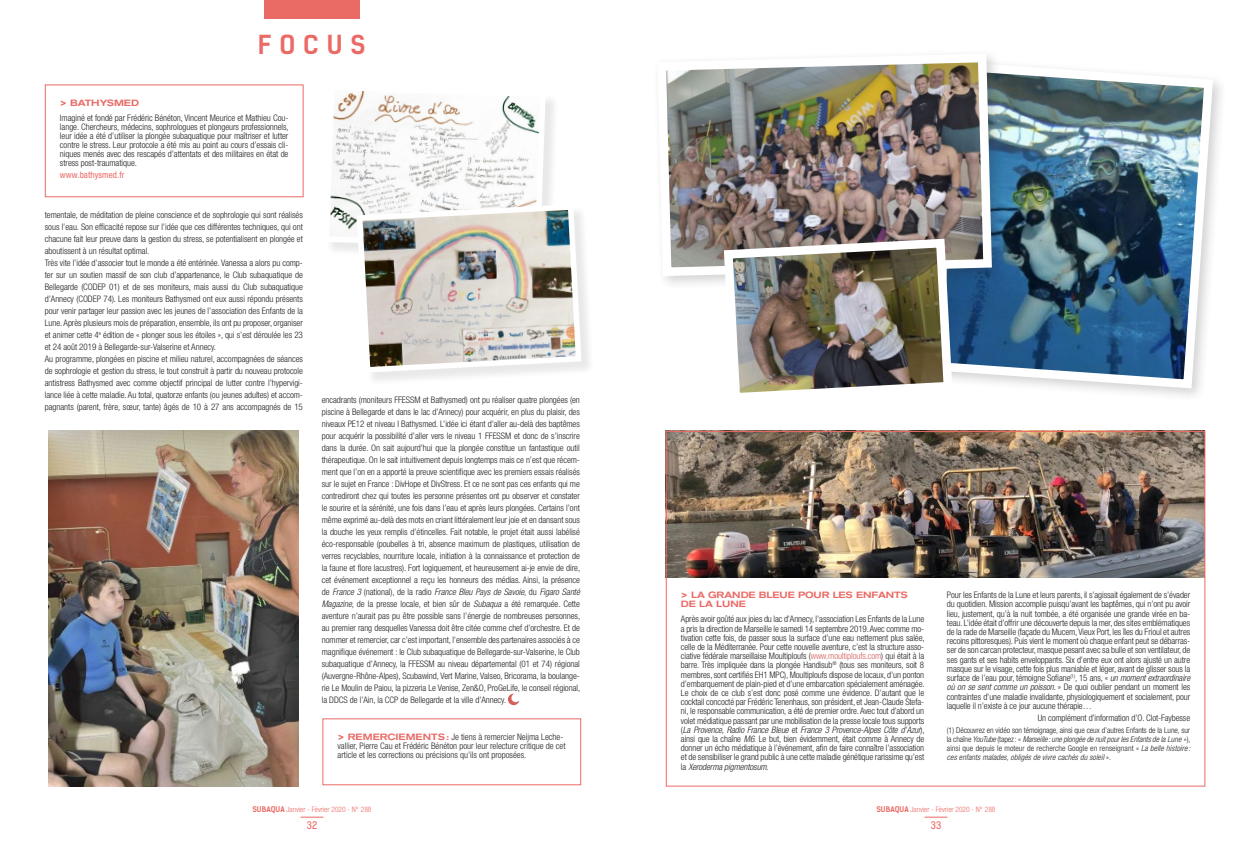
<style>
.page{position:relative;width:1248px;height:842px;background:#fff}
.page>*{position:absolute;margin:0;border:0;box-sizing:border-box;transform-origin:0 0}
.t1{font:700 25px "Kelson Sans";letter-spacing:.315em;color:#ea6a65}
.t2{font:10px "Kelson Sans";color:#ea6a65}
.t3{font:300 condensed 9px/12px "Helvetica Neue LT Std";letter-spacing:-.005em;color:#231f20;text-align:justify}
.t4{font:500 expanded 9px/9.2px "Akzidenz Grotesk BQ";letter-spacing:-.01em;color:#ea6a65}
.t5{font:condensed 9px "Helvetica Neue LT Std";letter-spacing:.01em;color:#ea6a65}
.t6{font:300 condensed 8px/9.2px "Helvetica Neue LT Std";letter-spacing:.01em;color:#231f20;text-align:justify}
.t7{font:300 condensed 7.5px "Helvetica Neue LT Std";color:#ea6a65}
.s1{font-style:italic}
.s2{font-family:"Akzidenz Grotesk BQ";font-weight:500;font-stretch:expanded;color:#ea6a65}
.s3{color:#d4605c}
.s4{font-family:"Kelson Sans";font-weight:700;font-stretch:normal}
</style>
<div class="page">
<svg style="left:300px;top:817px;width:23px;height:1px"></svg>
<svg style="left:924px;top:817px;width:23px;height:1px"></svg>
<img style="left:667px;top:433px;width:536px;height:145px">
<div style="left:264px;top:0;width:95px;height:19px;background:#ea6a65"></div>
<svg style="left:507px;top:694px;width:12px;height:11px"></svg>
<img style="left:49px;top:431px;width:250px;height:355px">
<div style="left:45px;top:84px;width:258px;height:113px;border:1px solid #ea6a65"></div>
<div style="left:322px;top:718px;width:259px;height:67px;border:1px solid #ea6a65"></div>
<div style="left:359px;top:206px;width:236px;height:180px;background:#231f20;opacity:.1"></div>
<img style="left:330px;top:91px;width:254px;height:285px">
<img style="left:956px;top:74px;width:261px;height:319px">
<div style="left:651px;top:48px;width:355px;height:242px;background:#231f20;opacity:.2"></div>
<img style="left:653px;top:49px;width:343px;height:231px">
<img style="left:719px;top:234px;width:237px;height:159px">
<h1 class="t1" style="left:258px;top:29px;width:109px">FOCUS</h1>
<p class="t4" style="left:60px;top:99px;width:81px">&gt; BATHYSMED</p>
<p class="t3" style="left:60px;top:113px;width:230px;line-height:9px">Imaginé et fondé par Frédéric Bénéton, Vincent Meurice et Mathieu Cou&shy;lange. Chercheurs, médecins, sophrologues et plongeurs professionnels, leur idée a été d’utiliser la plongée subaquatique pour maîtriser et lutter contre le stress. Leur protocole a été mis au point au cours d’essais cli&shy;niques menés avec des rescapés d’attentats et des militaires en état de stress post-traumatique.</p>
<p class="t5" style="left:60px;top:170px;width:66px">www.bathysmed.fr</p>
<p class="t3" style="left:45px;top:209px;width:259px;text-align:left">tementale, de méditation de pleine conscience et de sophrologie qui sont réalisés sous l’eau. Son efficacité repose sur l’idée que ces différentes techniques, qui ont chacune fait leur preuve dans la gestion du stress, se potentialisent en plongée et aboutissent à un résultat optimal.<br>Très vite l’idée d’associer tout le monde a été entérinée. Vanessa a alors pu comp&shy;ter sur un soutien massif de son club d’appartenance, le Club subaquatique de Bellegarde (CODEP 01) et de ses moniteurs, mais aussi du Club subaquatique d’Annecy (CODEP 74). Les moniteurs Bathysmed ont eux aussi répondu présents pour venir partager leur passion avec les jeunes de l’association des Enfants de la Lune. Après plusieurs mois de préparation, ensemble, ils ont pu proposer, organiser et animer cette 4<sup>e</sup> édition de « plonger sous les étoiles », qui s’est déroulée les 23 et 24 août 2019 à Bellegarde-sur-Valserine et Annecy.<br>Au programme, plongées en piscine et milieu naturel, accompagnées de séances de sophrologie et gestion du stress, le tout construit à partir du nouveau protocole antistress Bathysmed avec comme objectif principal de lutter contre l’hypervigi&shy;lance liée à cette maladie. Au total, quatorze enfants (ou jeunes adultes) et accom&shy;pagnants (parent, frère, sœur, tante) âgés de 10 à 27 ans accompagnés de 15</p>
<p class="t3" style="left:322px;top:394px;width:260px">encadrants (moniteurs FFESSM et Bathysmed) ont pu réaliser quatre plongées (en piscine à Bellegarde et dans le lac d’Annecy) pour acquérir, en plus du plaisir, des niveaux PE12 et niveau I Bathysmed. L’idée ici étant d’aller au-delà des baptêmes pour acquérir la possibilité d’aller vers le niveau 1 FFESSM et donc de s’inscrire dans la durée. On sait aujourd’hui que la plongée constitue un fantastique outil thérapeutique. On le sait intuitivement depuis longtemps mais ce n’est que récem&shy;ment que l’on en a apporté la preuve scientifique avec les premiers essais réalisés sur le sujet en France : DivHope et DivStress. Et ce ne sont pas ces enfants qui me contrediront chez qui toutes les personne présentes ont pu observer et constater le sourire et la sérénité, une fois dans l’eau et après leurs plongées. Certains l’ont même exprimé au-delà des mots en criant littéralement leur joie et en dansant sous la douche les yeux remplis d’étincelles. Fait notable, le projet était aussi labélisé éco-responsable (poubelles à tri, absence maximum de plastiques, utilisation de verres recyclables, nourriture locale, initiation à la connaissance et protection de la faune et flore lacustres). Fort logiquement, et heureusement ai-je envie de dire, cet événement exceptionnel a reçu les honneurs des médias. Ainsi, la présence de <span class="s1">France 3</span> (national), de la radio <span class="s1">France Bleu Pays de Savoie</span>, du <span class="s1">Figaro Santé Magazine</span>, de la presse locale, et bien sûr de <span class="s1">Subaqua</span> a été remarquée. Cette aventure n’aurait pas pu être possible sans l’énergie de nombreuses personnes, au premier rang desquelles Vanessa doit être citée comme chef d’orchestre. Et de nommer et remercier, car c’est important, l’ensemble des partenaires associés à ce magnifique événement : le Club subaquatique de Bellegarde-sur-Valserine, le Club subaquatique d’Annecy, la FFESSM au niveau départemental (01 et 74) régional (Auvergne-Rhône-Alpes), Scubawind, Vert Marine, Valseo, Bricorama, la boulange&shy;rie Le Moulin de Paiou, la pizzeria Le Venise, Zen&amp;O, ProGeLife, le conseil régional, la DDCS de l’Ain, la CCP de Bellegarde et la ville d’Annecy.</p>
<p class="t3" style="left:337px;top:732px;width:229px;line-height:9.2px;text-align:left"><span class="s2">&gt; REMERCIEMENTS:</span> Je tiens à remercier Neijma Leche&shy;vallier, Pierre Cau et Frédéric Bénéton pour leur relecture critique de cet article et les corrections ou précisions qu’ils ont proposées.</p>
<p class="t4" style="left:681px;top:590px;width:228px">&gt; LA GRANDE BLEUE POUR LES ENFANTS<br>DE LA LUNE</p>
<p class="t3" style="left:681px;top:614px;width:245px;line-height:9.2px">Après avoir goûté aux joies du lac d’Annecy, l’association Les Enfants de la Lune a pris la direction de Marseille le samedi 14 septembre 2019. Avec comme mo&shy;tivation cette fois, de passer sous la surface d’une eau nettement plus salée, celle de la Méditerranée. Pour cette nouvelle aventure, c’est la structure asso&shy;ciative fédérale marseillaise Moultiploufs (<span class="s3">www.moultiploufs.com</span>) qui était à la barre. Très impliquée dans la plongée Handisub<sup>®</sup> (tous ses moniteurs, soit 8 membres, sont certifiés EH1 MPC), Moultiploufs dispose de locaux, d’un ponton d’embarquement de plain-pied et d’une embarcation spécialement aménagée.<br>Le choix de ce club s’est donc posé comme une évidence. D’autant que le cocktail concocté par Frédéric Tenenhaus, son président, et Jean-Claude Stefa&shy;ni, le responsable communication, a été de premier ordre. Avec tout d’abord un volet médiatique passant par une mobilisation de la presse locale tous supports (<span class="s1">La Provence, Radio France Bleue</span> et <span class="s1">France 3 Provence-Alpes Côte d’Azur</span>), ainsi que la chaîne <span class="s1">M6</span>. Le but, bien évidemment, était comme à Annecy de donner un écho médiatique à l’événement, afin de faire connaître l’association et de sensibiliser le grand public à une cette maladie génétique rarissime qu’est la <span class="s1">Xeroderma pigmentosum</span>.</p>
<p class="t3" style="left:946px;top:590px;width:245px;line-height:9.2px">Pour les Enfants de la Lune et leurs parents, il s’agissait également de s’évader du quotidien. Mission accomplie puisqu’avant les baptêmes, qui n’ont pu avoir lieu, justement, qu’à la nuit tombée, a été organisée une grande virée en ba&shy;teau. L’idée était d’offrir une découverte depuis la mer, des sites emblématiques de la rade de Marseille (façade du Mucem, Vieux Port, les îles du Frioul et autres recoins pittoresques). Puis vient le moment où chaque enfant peut se débarras&shy;ser de son carcan protecteur, masque pesant avec sa bulle et son ventilateur, de ses gants et ses habits enveloppants. Six d’entre eux ont alors ajusté un autre masque sur le visage, cette fois plus maniable et léger, avant de glisser sous la surface de l’eau pour, témoigne Sofiane<sup>(1)</sup>, 15 ans, « <span class="s1">un moment extraordinaire où on se sent comme un poisson.</span> » De quoi oublier pendant un moment les contraintes d’une maladie invalidante, physiologiquement et socialement, pour laquelle il n’existe à ce jour aucune thérapie…</p>
<p class="t3" style="left:1037px;top:711px;width:154px">Un complément d’information d’O. Clot-Faybesse</p>
<p class="t6" style="left:946px;top:725px;width:245px">(1) Découvrez en vidéo son témoignage, ainsi que ceux d’autres Enfants de la Lune, sur la chaîne <span class="s1">YouTube</span> (tapez: « <span class="s1">Marseille: une plongée de nuit pour les Enfants de la Lune</span> »), ainsi que depuis le moteur de recherche Google en renseignant « <span class="s1">La belle histoire : ces enfants malades, obligés de vivre cachés du soleil</span> ».</p>
<p class="t7" style="left:252px;top:805px;width:121px"><span class="s4">SUBAQUA</span> Janvier - Février 2020 - N° 288</p>
<p class="t7" style="left:876px;top:805px;width:121px"><span class="s4">SUBAQUA</span> Janvier - Février 2020 - N° 288</p>
<p class="t2" style="left:307px;top:819px;width:12px">32</p>
<p class="t2" style="left:930px;top:819px;width:12px">33</p>
</div>
